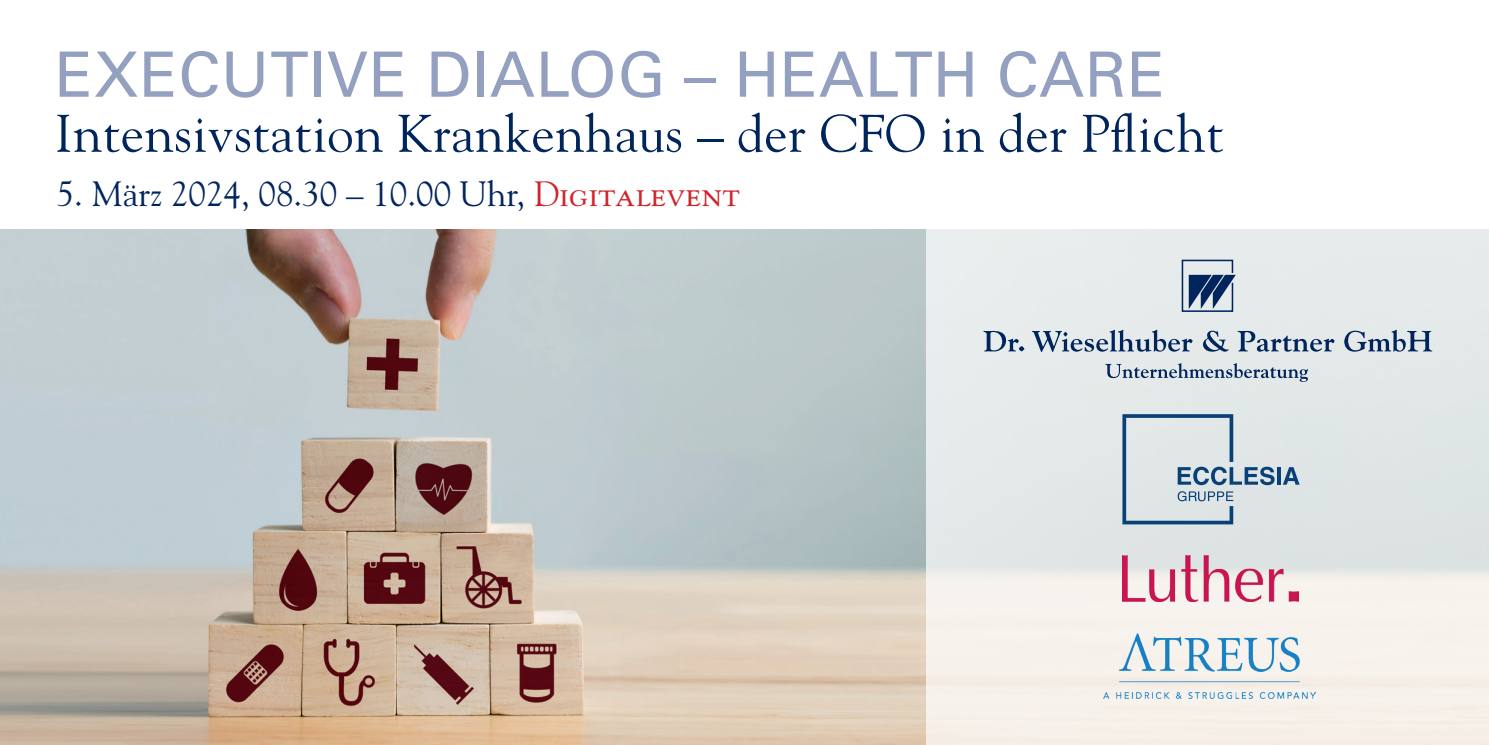
<style>
.page{position:relative;width:1489px;height:745px;background:#fff}
.page>*{position:absolute;margin:0;border:0;box-sizing:border-box;transform-origin:0 0}
.t1{font:62.5px "Univers LT Pro 55 Roman";letter-spacing:.01em;color:#94a0c0}
.t2{font:52.5px "Goudy Std";letter-spacing:.01em;color:#00255d}
.t3{font:35px "Goudy Std";color:#00255d}
.s1{color:#d1232a}
</style>
<div class="page">
<img style="left:0;top:230px;width:926px;height:514px">
<svg style="left:926px;top:230px;width:562px;height:514px;background:#e9eae8"></svg>
<svg style="left:1180px;top:259px;width:55px;height:53px;background:#8395ad"></svg>
<svg style="left:983px;top:331px;width:41px;height:20px"></svg>
<svg style="left:1031px;top:329px;width:161px;height:23px;background:#a7b4c4"></svg>
<svg style="left:1202px;top:330px;width:26px;height:21px"></svg>
<svg style="left:1237px;top:330px;width:97px;height:21px;background:#a7b4c3"></svg>
<svg style="left:1344px;top:329px;width:87px;height:22px;background:#9eacbd"></svg>
<svg style="left:1105px;top:363px;width:202px;height:18px;background:#b1bdc9"></svg>
<img style="left:1122px;top:555px;width:176px;height:46px">
<svg style="left:1276px;top:467px;width:4px;height:17px"></svg>
<svg style="left:1282px;top:467px;width:17px;height:17px"></svg>
<svg style="left:1122px;top:414px;width:152px;height:110px;background:#c2cfd6"></svg>
<img style="left:1103px;top:633px;width:212px;height:65px">
<p class="t1" style="left:55px;top:31px;width:1111px">EXECUTIVE DIALOG – HEALTH CARE</p>
<p class="t2" style="left:55px;top:101px;width:1170px">Intensivstation Krankenhaus – der CFO in der Pflicht</p>
<p class="t3" style="left:57px;top:172px;width:685px">5. März 2024, 08.30 – 10.00 Uhr, <span class="s1">Digitalevent</span></p>
</div>
